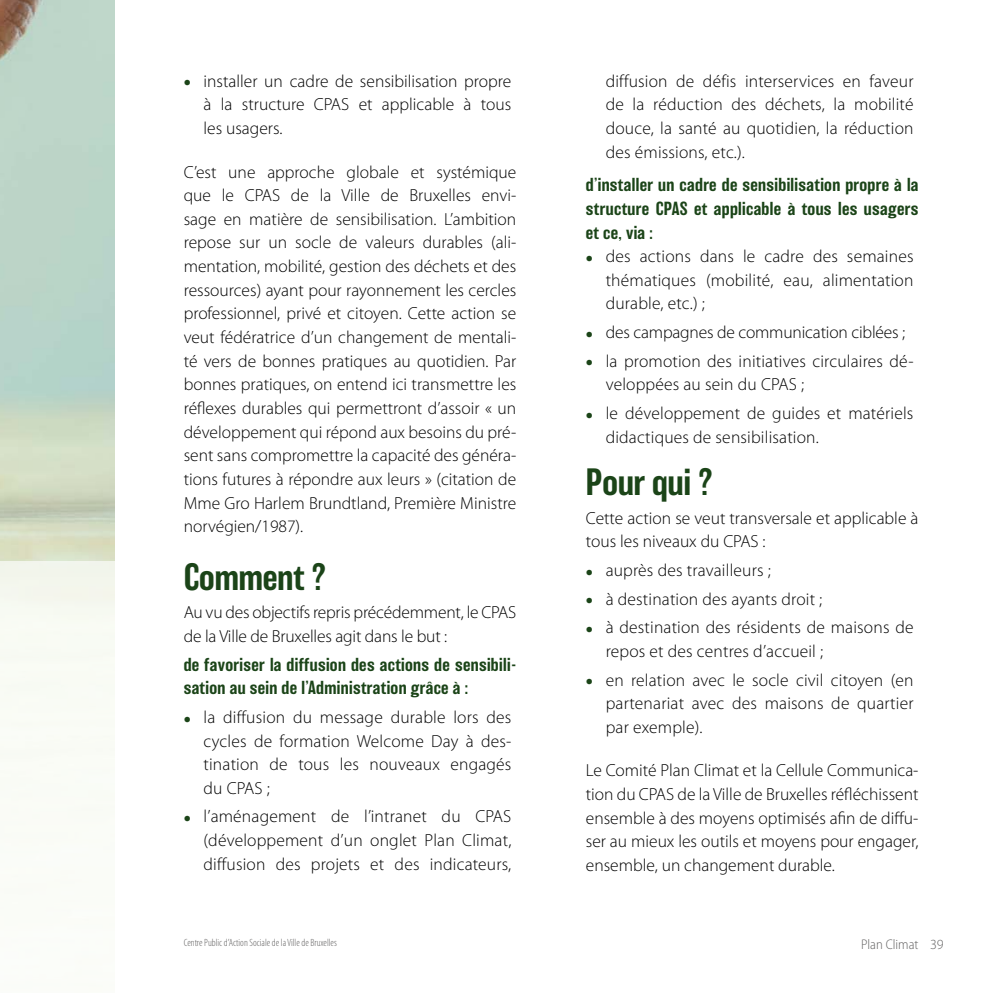
<style>
.page{position:relative;width:993px;height:993px;background:#fff}
.page>*{position:absolute;margin:0;border:0;box-sizing:border-box;transform-origin:0 0}
.t1{font:500 35px "Balboa";color:#1b4418}
.t2{font:300 17.5px/23.6px "Myriad Pro";letter-spacing:.01em;color:#000;text-align:justify}
.t3{font:500 17.5px/23.6px "Balboa";letter-spacing:.02em;color:#1b4418}
.t4{font:300 17.5px/23.6px "Myriad Pro";letter-spacing:-.01em;color:#000}
.t5{font:300 semi-condensed 14px "Myriad Pro";color:#646363}
.t6{font:300 condensed 10.5px "Myriad Pro";color:#646363}
.s1{font-weight:700;font-size:21px;color:#1b4418}
.s2{font-stretch:normal}
</style>
<div class="page">
<img style="left:0;top:0;width:114px;height:561px">
<div style="left:0;top:561px;width:131px;height:431px;background:#fafcf6"></div>
<p class="t2" style="left:203px;top:69px;width:309px;text-indent:-20px"><span class="s1">•</span> installer un cadre de sensibilisation propre à la structure CPAS et applicable à tous les usagers.</p>
<p class="t2" style="left:184px;top:160px;width:334px">C’est une approche globale et systémique que le CPAS de la Ville de Bruxelles envi&shy;sage en matière de sensibilisation. L’ambition repose sur un socle de valeurs durables (ali&shy;mentation, mobilité, gestion des déchets et des ressources) ayant pour rayonnement les cercles professionnel, privé et citoyen. Cette action se veut fédératrice d’un changement de mentali&shy;té vers de bonnes pratiques au quotidien. Par bonnes pratiques, on entend ici transmettre les réflexes durables qui permettront d’assoir « un développement qui répond aux besoins du pré&shy;sent sans compromettre la capacité des généra&shy;tions futures à répondre aux leurs » (citation de Mme Gro Harlem Brundtland, Première Ministre norvégien/1987).</p>
<h1 class="t1" style="left:184px;top:557px;width:145px">Comment ?</h1>
<p class="t4" style="left:184px;top:600px;width:334px">Au vu des objectifs repris précédemment, le CPAS de la Ville de Bruxelles agit dans le but :</p>
<p class="t3" style="left:184px;top:652px;width:334px">de favoriser la diffusion des actions de sensibili&shy;sation au sein de l’Administration grâce à :</p>
<p class="t2" style="left:203px;top:704px;width:309px;text-indent:-20px"><span class="s1">•</span> la diffusion du message durable lors des cycles de formation Welcome Day à des&shy;tination de tous les nouveaux engagés du CPAS ;</p>
<p class="t2" style="left:203px;top:804px;width:309px;text-indent:-20px"><span class="s1">•</span> l’aménagement de l’intranet du CPAS (développement d’un onglet Plan Climat, diffusion des projets et des indicateurs,</p>
<p class="t2" style="left:605px;top:69px;width:309px">diffusion de défis interservices en faveur de la réduction des déchets, la mobilité douce, la santé au quotidien, la réduction des émissions, etc.).</p>
<p class="t3" style="left:585px;top:173px;width:334px;text-align:justify">d’installer un cadre de sensibilisation propre à la structure CPAS et applicable à tous les usagers et ce, via :</p>
<p class="t2" style="left:605px;top:244px;width:309px;text-indent:-20px"><span class="s1">•</span> des actions dans le cadre des semaines thématiques (mobilité, eau, alimentation durable, etc.) ;</p>
<p class="t4" style="left:585px;top:320px;width:321px"><span class="s1">•</span> des campagnes de communication ciblées ;</p>
<p class="t2" style="left:605px;top:349px;width:309px;text-indent:-20px"><span class="s1">•</span> la promotion des initiatives circulaires dé&shy;veloppées au sein du CPAS ;</p>
<p class="t2" style="left:605px;top:401px;width:309px;text-indent:-20px"><span class="s1">•</span> le développement de guides et matériels didactiques de sensibilisation.</p>
<h1 class="t1" style="left:585px;top:462px;width:129px">Pour qui ?</h1>
<p class="t2" style="left:585px;top:506px;width:334px">Cette action se veut transversale et applicable à tous les niveaux du CPAS :</p>
<p class="t2" style="left:585px;top:558px;width:186px"><span class="s1">•</span> auprès des travailleurs ;</p>
<p class="t2" style="left:585px;top:586px;width:238px"><span class="s1">•</span> à destination des ayants droit ;</p>
<p class="t2" style="left:605px;top:615px;width:309px;text-indent:-20px"><span class="s1">•</span> à destination des résidents de maisons de repos et des centres d’accueil ;</p>
<p class="t2" style="left:605px;top:667px;width:309px;text-indent:-20px"><span class="s1">•</span> en relation avec le socle civil citoyen (en partenariat avec des maisons de quartier par exemple).</p>
<p class="t2" style="left:585px;top:758px;width:334px">Le Comité Plan Climat et la Cellule Communica&shy;tion du CPAS de la Ville de Bruxelles réfléchissent ensemble à des moyens optimisés afin de diffu&shy;ser au mieux les outils et moyens pour engager, ensemble, un changement durable.</p>
<p class="t6" style="left:184px;top:936px;width:154px">Centre Public d’Action Sociale de la Ville de Bruxelles</p>
<p class="t5" style="left:860px;top:936px;width:84px">Plan Climat <span class="s2">39</span></p>
</div>
